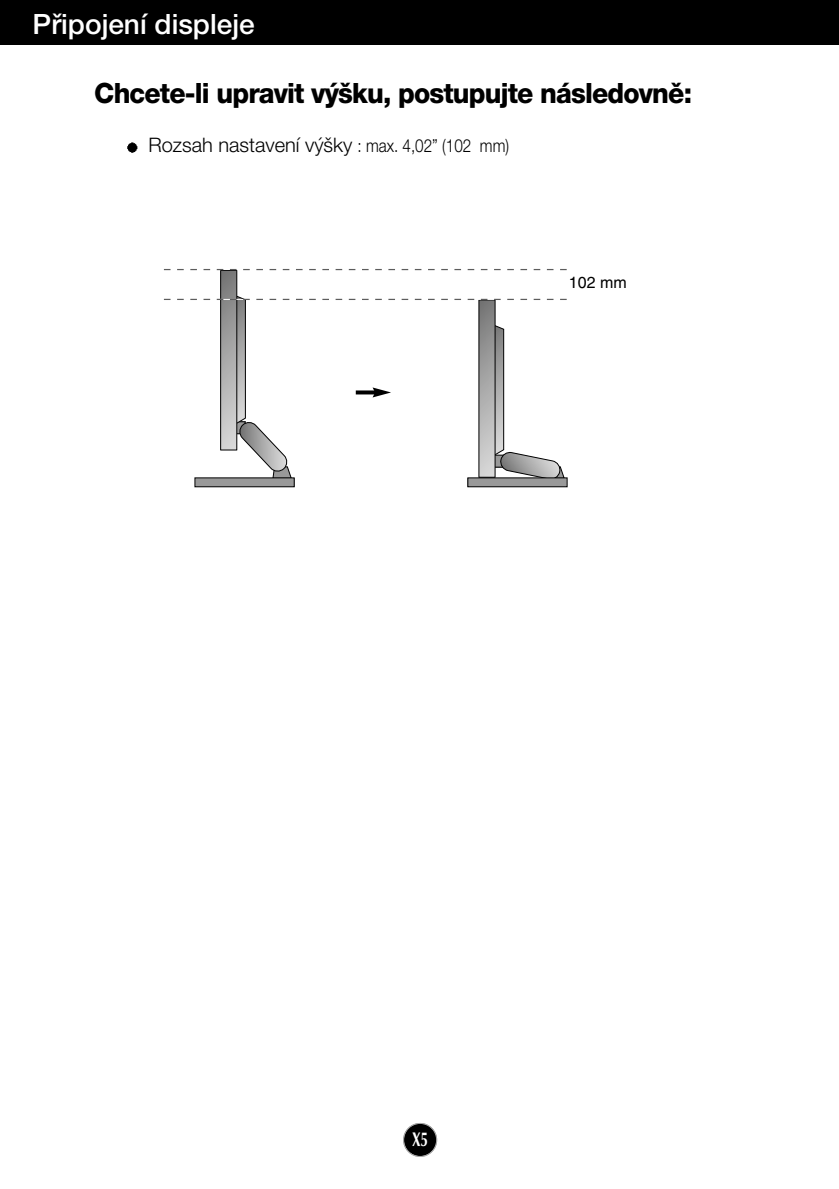
<style>
.page{position:relative;width:839px;height:1189px;background:#fff}
.page>*{position:absolute;margin:0;border:0;box-sizing:border-box;transform-origin:0 0}
.t1{font:800 28px "Helvetica Neue CE";letter-spacing:-.03em;color:#000;scale:.95 1}
.t2{font:500 28px "Helvetica Neue CE";color:#fff}
.t3{font:300 20px "Helvetica Neue CE";color:#000}
.t4{font:700 20px "Optima";color:#fff;scale:.7 1}
.t5{font:16px "Helvetica";color:#000}
.s1{font-size:18px}
</style>
<div class="page">
<svg style="left:403px;top:1123px;width:33px;height:33px"></svg>
<div style="left:404px;top:1123px;width:32px;height:32px;background:#000;border-radius:50%"></div>
<div style="left:403px;top:1123px;width:34px;height:34px;border:2px solid #a5a5a5;border-radius:50%"></div>
<div style="left:0;top:0;width:839px;height:45px;background:#000"></div>
<img style="left:127px;top:142px;width:11px;height:11px">
<div style="left:221px;top:270px;width:16px;height:180px;background:#7c7c7c"></div>
<div style="left:220px;top:270px;width:17px;height:180px;border:1px solid #000"></div>
<div style="left:195px;top:478px;width:99px;height:9px;background:#999"></div>
<div style="left:195px;top:478px;width:99px;height:9px;border:1px solid #000"></div>
<div style="left:468px;top:478px;width:99px;height:9px;background:#999"></div>
<div style="left:467px;top:478px;width:100px;height:9px;border:1px solid #000"></div>
<svg style="left:164px;top:269px;width:403px;height:1px"></svg>
<svg style="left:164px;top:293px;width:404px;height:187px"></svg>
<p class="t2" style="left:33px;top:14px;width:223px">Pfiipojení displeje</p>
<p class="t1" style="left:94px;top:83px;width:630px">Chcete-li upravit v˘‰ku, postupujte následovnû:</p>
<p class="t3" style="left:148px;top:137px;width:362px">Rozsah nastavení v˘‰ky <span class="s1">: max. 4,02” (102 mm)</span></p>
<p class="t5" style="left:569px;top:277px;width:59px">102 mm</p>
<p class="t4" style="left:412px;top:1131px;width:24px">X5</p>
</div>
